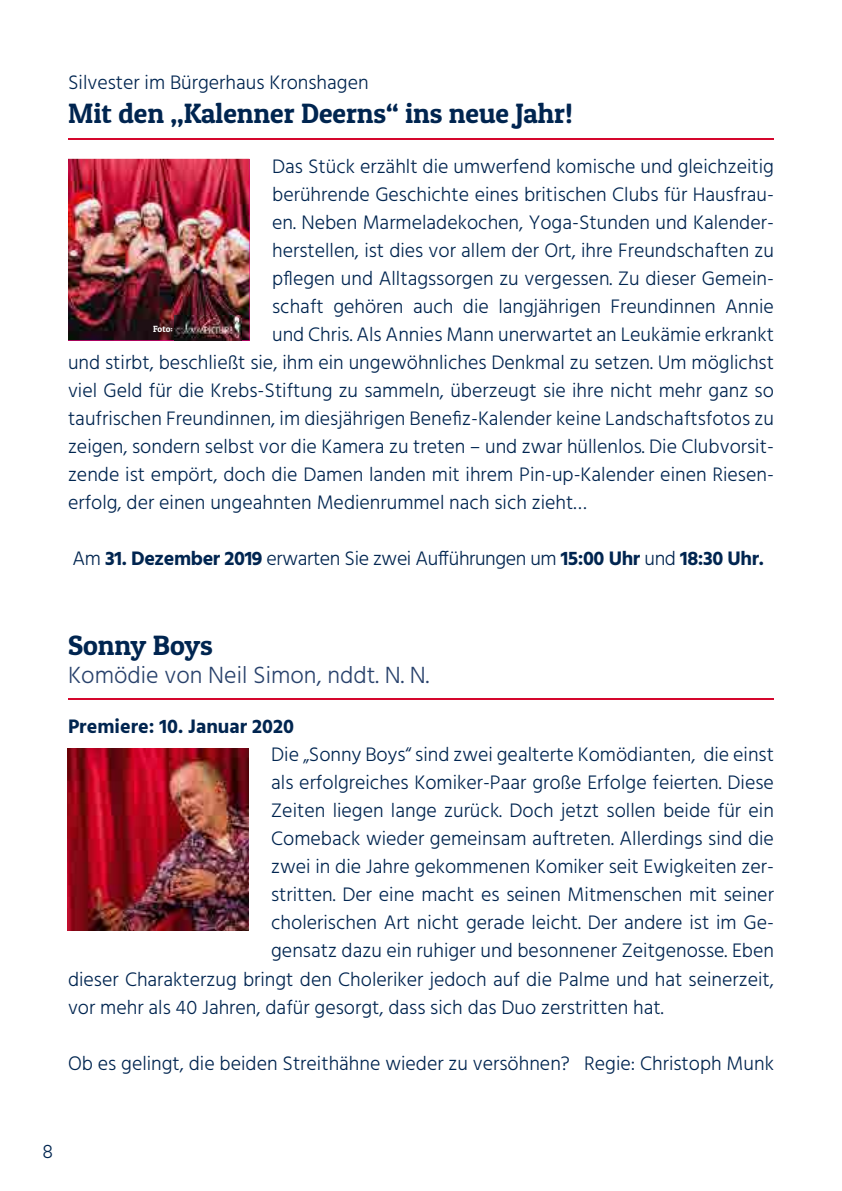
<style>
.page{position:relative;width:842px;height:1191px;background:#fff}
.page>*{position:absolute;margin:0;border:0;box-sizing:border-box;transform-origin:0 0}
.t1{font:28px "Patua One";color:#002550}
.t2{font:300 24px "Hind";color:#29426c}
.t3{font:300 20px "Hind";color:#002550}
.t4{font:300 20px "Hind";letter-spacing:-.02em;color:#002550}
.t5{font:700 20px "Hind";color:#002550}
.t6{font:9px "Patua One";color:#fff}
.s1{font-weight:700}
</style>
<div class="page">
<hr style="left:68px;top:138px;width:706px;height:1px;background:#d5072d">
<hr style="left:68px;top:698px;width:706px;height:1px;background:#d5072d">
<img style="left:68px;top:159px;width:181px;height:181px">
<img style="left:67px;top:748px;width:182px;height:182px">
<img style="left:175px;top:315px;width:66px;height:25px">
<p class="t3" style="left:68px;top:69px;width:302px">Silvester im Bürgerhaus Kronshagen</p>
<h1 class="t1" style="left:68px;top:96px;width:506px">Mit den „Kalenner Deerns“ ins neue Jahr!</h1>
<p class="t3" style="left:272px;top:153px;width:503px">Das Stück erzählt die umwerfend komische und gleichzeitig</p>
<p class="t3" style="left:272px;top:181px;width:503px">berührende Geschichte eines britischen Clubs für Hausfrau-</p>
<p class="t3" style="left:272px;top:209px;width:503px">en. Neben Marmeladekochen, Yoga-Stunden und Kalender-</p>
<p class="t3" style="left:272px;top:237px;width:503px">herstellen, ist dies vor allem der Ort, ihre Freundschaften zu</p>
<p class="t3" style="left:272px;top:265px;width:503px">pflegen und Alltagssorgen zu vergessen. Zu dieser Gemein-</p>
<p class="t3" style="left:272px;top:293px;width:503px">schaft gehören auch die langjährigen Freundinnen Annie</p>
<p class="t3" style="left:272px;top:321px;width:503px">und Chris. Als Annies Mann unerwartet an Leukämie erkrankt</p>
<p class="t3" style="left:68px;top:349px;width:707px">und stirbt, beschließt sie, ihm ein ungewöhnliches Denkmal zu setzen. Um möglichst</p>
<p class="t3" style="left:68px;top:377px;width:707px">viel Geld für die Krebs-Stiftung zu sammeln, überzeugt sie ihre nicht mehr ganz so</p>
<p class="t3" style="left:68px;top:405px;width:707px">taufrischen Freundinnen, im diesjährigen Benefiz-Kalender keine Landschaftsfotos zu</p>
<p class="t3" style="left:68px;top:433px;width:707px">zeigen, sondern selbst vor die Kamera zu treten – und zwar hüllenlos. Die Clubvorsit-</p>
<p class="t3" style="left:68px;top:461px;width:707px">zende ist empört, doch die Damen landen mit ihrem Pin-up-Kalender einen Riesen-</p>
<p class="t3" style="left:68px;top:489px;width:520px">erfolg, der einen ungeahnten Medienrummel nach sich zieht…</p>
<p class="t4" style="left:73px;top:545px;width:693px">Am <span class="s1">31. Dezember 2019</span> erwarten Sie zwei Aufführungen um <span class="s1">15:00 Uhr</span> und <span class="s1">18:30 Uhr.</span></p>
<p class="t6" style="left:153px;top:323px;width:21px">Foto:</p>
<h1 class="t1" style="left:68px;top:627px;width:146px">Sonny Boys</h1>
<p class="t2" style="left:68px;top:659px;width:363px">Komödie von Neil Simon, nddt. N. N.</p>
<p class="t5" style="left:68px;top:715px;width:228px">Premiere: 10. Januar 2020</p>
<p class="t3" style="left:271px;top:741px;width:504px">Die „Sonny Boys“ sind zwei gealterte Komödianten, die einst</p>
<p class="t3" style="left:271px;top:769px;width:504px">als erfolgreiches Komiker-Paar große Erfolge feierten. Diese</p>
<p class="t3" style="left:271px;top:797px;width:504px">Zeiten liegen lange zurück. Doch jetzt sollen beide für ein</p>
<p class="t3" style="left:271px;top:825px;width:504px">Comeback wieder gemeinsam auftreten. Allerdings sind die</p>
<p class="t3" style="left:271px;top:853px;width:504px">zwei in die Jahre gekommenen Komiker seit Ewigkeiten zer-</p>
<p class="t3" style="left:271px;top:881px;width:504px">stritten. Der eine macht es seinen Mitmenschen mit seiner</p>
<p class="t3" style="left:271px;top:909px;width:504px">cholerischen Art nicht gerade leicht. Der andere ist im Ge-</p>
<p class="t3" style="left:271px;top:937px;width:504px">gensatz dazu ein ruhiger und besonnener Zeitgenosse. Eben</p>
<p class="t3" style="left:68px;top:965px;width:707px">dieser Charakterzug bringt den Choleriker jedoch auf die Palme und hat seinerzeit,</p>
<p class="t3" style="left:68px;top:993px;width:597px">vor mehr als 40 Jahren, dafür gesorgt, dass sich das Duo zerstritten hat.</p>
<p class="t3" style="left:68px;top:1049px;width:707px">Ob es gelingt, die beiden Streithähne wieder zu versöhnen? Regie: Christoph Munk</p>
<p class="t3" style="left:43px;top:1137px;width:12px">8</p>
</div>
